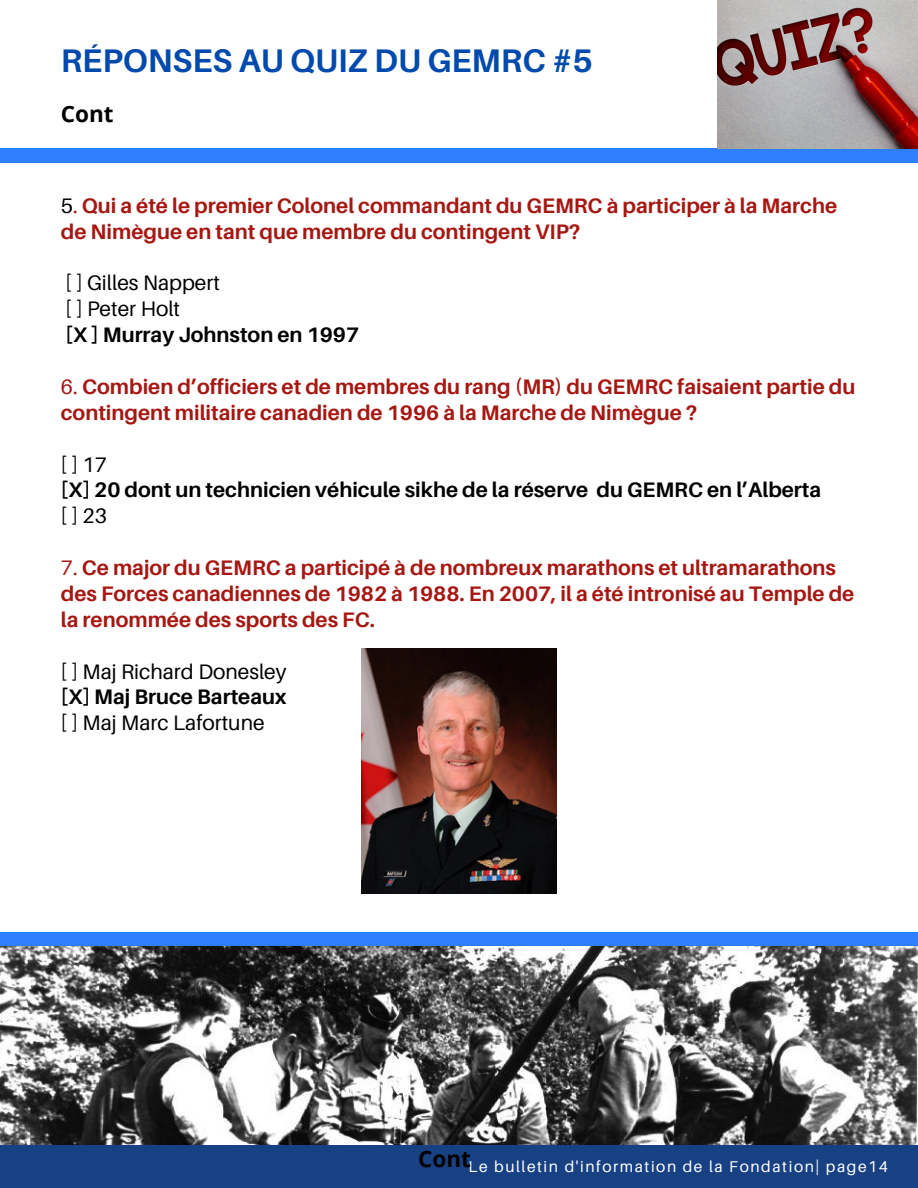
<style>
.page{position:relative;width:918px;height:1188px;background:#fff}
.page>*{position:absolute;margin:0;border:0;box-sizing:border-box;transform-origin:0 0}
.t1{font:700 32.7px "Aileron";color:#004aad}
.t2{font:700 22.5px "Open Sans";color:#000}
.t3{font:700 21px/25.8px "Aileron";color:#a61712}
.t4{font:700 21px "Aileron";color:#000}
.t5{font:21px/25.8px "Aileron";color:#000}
.t6{font:15.6px "Aileron";letter-spacing:.1em;color:#fff}
.s1{font-weight:400;color:#000}
.s2{font-weight:400}
</style>
<div class="page">
<img style="left:0;top:946px;width:918px;height:199px">
<div style="left:0;top:1145px;width:918px;height:43px;background:#184183"></div>
<div style="left:0;top:149px;width:918px;height:13px;background:#2e7fff"></div>
<div style="left:0;top:932px;width:918px;height:14px;background:#2e7fff"></div>
<img style="left:718px;top:0;width:200px;height:149px">
<img style="left:361px;top:648px;width:196px;height:245px">
<h1 class="t1" style="left:61px;top:40px;width:534px">RÉPONSES AU QUIZ DU GEMRC #5</h1>
<p class="t2" style="left:61px;top:98px;width:54px">Cont</p>
<p class="t3" style="left:61px;top:192px;width:778px"><span class="s1">5</span><span class="s2">.</span> Qui a été le premier Colonel commandant du GEMRC à participer à la Marche de Nimègue en tant que membre du contingent VIP?</p>
<p class="t5" style="left:65px;top:270px;width:156px">[ ] Gilles Nappert [ ] Peter Holt</p>
<p class="t4" style="left:65px;top:322px;width:295px">[X ] Murray Johnston en 1997</p>
<p class="t3" style="left:61px;top:373px;width:796px"><span class="s2">6.</span> Combien d’officiers et de membres du rang (MR) du GEMRC faisaient partie du contingent militaire canadien de 1996 à la Marche de Nimègue ?</p>
<p class="t5" style="left:61px;top:451px;width:48px">[]17</p>
<p class="t4" style="left:61px;top:477px;width:762px">[X] 20 dont un technicien véhicule sikhe de la réserve du GEMRC en l’Alberta</p>
<p class="t5" style="left:61px;top:503px;width:48px">[]23</p>
<p class="t3" style="left:61px;top:554px;width:795px"><span class="s2">7.</span> Ce major du GEMRC a participé à de nombreux marathons et ultramarathons des Forces canadiennes de 1982 à 1988. En 2007, il a été intronisé au Temple de la renommée des sports des FC.</p>
<p class="t5" style="left:61px;top:658px;width:227px">[ ] Maj Richard Donesley</p>
<p class="t4" style="left:61px;top:684px;width:227px">[X] Maj Bruce Barteaux</p>
<p class="t5" style="left:61px;top:710px;width:205px">[ ] Maj Marc Lafortune</p>
<p class="t2" style="left:418px;top:1143px;width:54px">Cont</p>
<p class="t6" style="left:469px;top:1157px;width:421px">Le bulletin d'information de la Fondation| page14</p>
</div>
